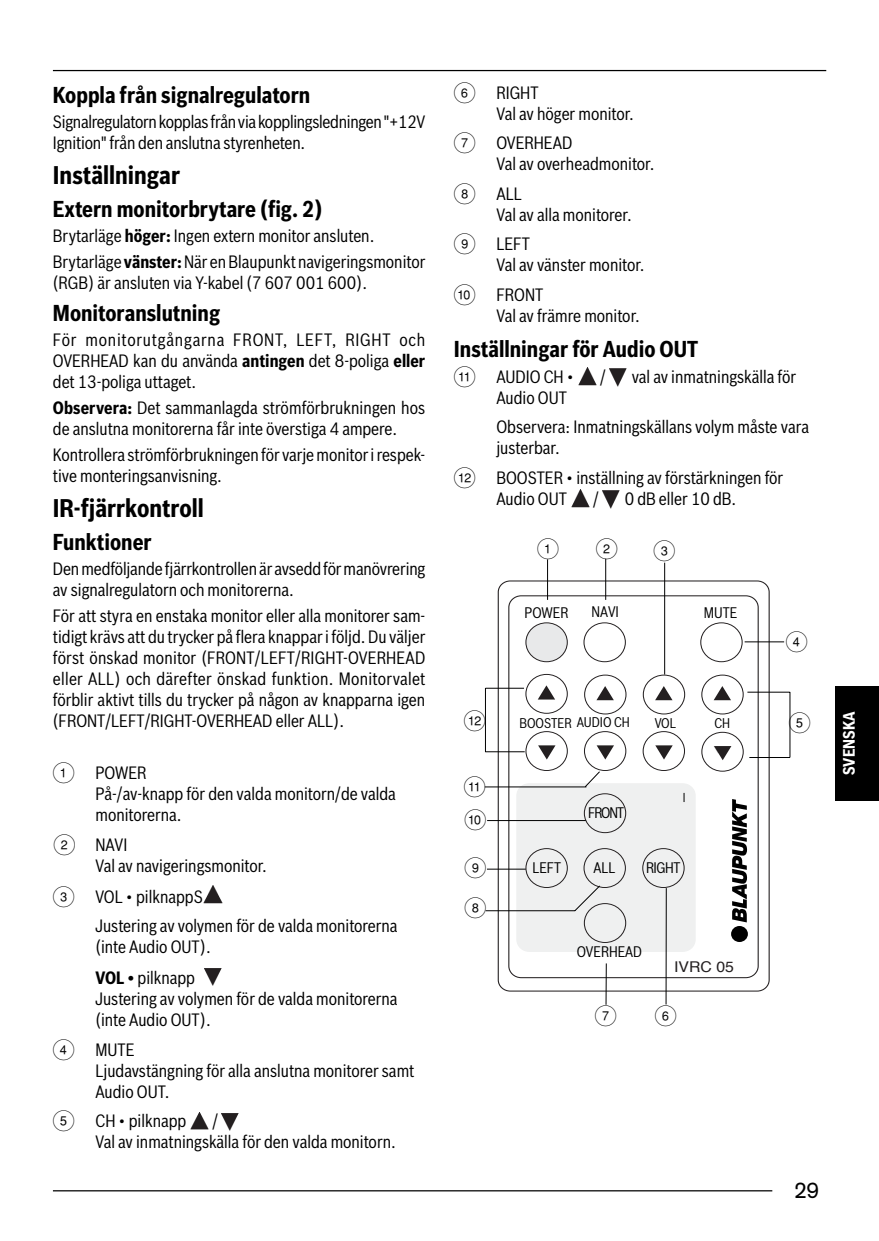
<style>
.page{position:relative;width:879px;height:1241px;background:#fff}
.page>*{position:absolute;margin:0;border:0;box-sizing:border-box;transform-origin:0 0}
.t1{font:700 25px "Bosch Sans Cond";color:#000}
.t2{font:700 22.5px "Bosch Sans Cond";color:#000}
.t3{font:22.5px "Akzidenz Grotesk";color:#000}
.t4{font:17.5px/21px "Bosch Sans Cond";color:#000}
.t5{font:17.5px "Pos Blau Ziffern";color:#000}
.t6{font:700 16.25px "Bosch Sans Cond";color:#fff}
.t7{font:15px "Bosch Sans Cond";color:#000}
.t8{font:14.75px "Helvetica";color:#231f20;scale:1.06 1}
.t9{font:13.75px "Bosch Sans Cond";color:#000}
.s1{font-weight:700}
.s2{font-family:"Pos Blau Ziffern"}
</style>
<div class="page">
<hr style="left:53px;top:70px;width:772px;height:1px;background:#000">
<hr style="left:53px;top:1190px;width:718px;height:1px;background:#000">
<div style="left:834px;top:686px;width:44px;height:115px;background:#000"></div>
<img style="left:203px;top:885px;width:20px;height:19px">
<img style="left:204px;top:968px;width:18px;height:18px">
<img style="left:190px;top:1112px;width:19px;height:18px">
<img style="left:221px;top:1113px;width:18px;height:18px">
<img style="left:578px;top:367px;width:18px;height:19px">
<img style="left:609px;top:368px;width:18px;height:19px">
<img style="left:571px;top:489px;width:18px;height:19px">
<img style="left:602px;top:490px;width:18px;height:19px">
<svg style="left:484px;top:558px;width:306px;height:447px"></svg>
<p class="t2" style="left:53px;top:85px;width:259px">Koppla från signalregulatorn</p>
<p class="t4" style="left:53px;top:113px;width:373px">Signalregulatorn kopplas från via kopplingsledningen "+12V<br>Ignition" från den anslutna styrenheten.</p>
<h1 class="t1" style="left:53px;top:164px;width:129px">Inställningar</h1>
<p class="t2" style="left:53px;top:199px;width:271px">Extern monitorbrytare (fig. 2)</p>
<p class="t4" style="left:53px;top:224px;width:374px;line-height:26px">Brytarläge <span class="s1">höger:</span> Ingen extern monitor ansluten.<br>Brytarläge <span class="s1">vänster:</span> När en Blaupunkt navigeringsmonitor</p>
<p class="t4" style="left:53px;top:273px;width:315px">(RGB) är ansluten via Y-kabel (7 607 001 600).</p>
<p class="t2" style="left:53px;top:303px;width:169px">Monitoranslutning</p>
<p class="t4" style="left:53px;top:331px;width:374px;text-align:justify">För monitorutgångarna FRONT, LEFT, RIGHT och OVERHEAD kan du använda <span class="s1">antingen</span> det 8-poliga <span class="s1">eller </span>det 13-poliga uttaget.</p>
<p class="t4" style="left:53px;top:399px;width:373px"><span class="s1">Observera:</span> Det sammanlagda strömförbrukningen hos de anslutna monitorerna får inte överstiga 4 ampere.</p>
<p class="t4" style="left:53px;top:446px;width:374px">Kontrollera strömförbrukningen för varje monitor i respek&shy;tive monteringsanvisning.</p>
<h1 class="t1" style="left:53px;top:497px;width:152px">IR-fjärrkontroll</h1>
<p class="t2" style="left:53px;top:532px;width:100px">Funktioner</p>
<p class="t4" style="left:53px;top:559px;width:374px">Den medföljande fjärrkontrollen är avsedd för manövrering av signalregulatorn och monitorerna.</p>
<p class="t4" style="left:53px;top:606px;width:374px;text-align:justify">För att styra en enstaka monitor eller alla monitorer sam&shy;tidigt krävs att du trycker på flera knappar i följd. Du väljer först önskad monitor (FRONT/LEFT/RIGHT-OVERHEAD eller ALL) och därefter önskad funktion. Monitorvalet förblir aktivt tills du trycker på någon av knapparna igen (FRONT/LEFT/RIGHT-OVERHEAD eller ALL).</p>
<p class="t4" style="left:95px;top:763px;width:302px;text-indent:-43px"><span class="s2">1</span> POWER<br>På-/av-knapp för den valda monitorn/de valda monitorerna.</p>
<p class="t4" style="left:95px;top:835px;width:173px;text-indent:-43px"><span class="s2">2</span> NAVI<br>Val av navigeringsmonitor.</p>
<p class="t4" style="left:95px;top:883px;width:303px;line-height:29.5px;text-indent:-43px"><span class="s2">3</span> VOL • pilknappS<br>Justering av volymen för de valda monitorerna</p>
<p class="t4" style="left:95px;top:932px;width:117px;line-height:31px">(inte Audio OUT).<br><span class="s1">VOL •</span> pilknapp</p>
<p class="t4" style="left:95px;top:989px;width:303px">Justering av volymen för de valda monitorerna (inte Audio OUT).</p>
<p class="t4" style="left:95px;top:1040px;width:320px;text-indent:-43px"><span class="s2">4</span> MUTE<br>Ljudavstängning för alla anslutna monitorer samt<br>Audio OUT.</p>
<p class="t4" style="left:53px;top:1111px;width:135px"><span class="s2">5</span> CH • pilknapp</p>
<p class="t4" style="left:95px;top:1111px;width:301px;text-indent:117px">/<br>Val av inmatningskälla för den valda monitorn.</p>
<p class="t4" style="left:496px;top:83px;width:139px;text-indent:-43px"><span class="s2">6</span> RIGHT<br>Val av höger monitor.</p>
<p class="t4" style="left:496px;top:134px;width:159px;text-indent:-43px"><span class="s2">7</span> OVERHEAD<br>Val av overheadmonitor.</p>
<p class="t4" style="left:496px;top:184px;width:137px;text-indent:-43px"><span class="s2">8</span> ALL<br>Val av alla monitorer.</p>
<p class="t4" style="left:496px;top:235px;width:150px;text-indent:-43px"><span class="s2">9</span> LEFT<br>Val av vänster monitor.</p>
<p class="t4" style="left:496px;top:285px;width:145px;text-indent:-43px"><span class="s2">:</span> FRONT<br>Val av främre monitor.</p>
<p class="t2" style="left:453px;top:339px;width:246px">Inställningar för Audio OUT</p>
<p class="t4" style="left:453px;top:367px;width:121px"><span class="s2">;</span> AUDIO CH •</p>
<p class="t4" style="left:600px;top:367px;width:7px">/</p>
<p class="t4" style="left:631px;top:367px;width:166px">val av inmatningskälla för</p>
<p class="t4" style="left:496px;top:384px;width:314px;line-height:29.5px">Audio OUT<br>Observera: Inmatningskällans volym måste vara</p>
<p class="t4" style="left:453px;top:434px;width:331px;line-height:29.5px;text-indent:43px">justerbar.<br><span class="s2">&lt;</span> BOOSTER • inställning av förstärkningen för</p>
<p class="t4" style="left:496px;top:489px;width:72px">Audio OUT</p>
<p class="t4" style="left:593px;top:489px;width:7px">/</p>
<p class="t4" style="left:624px;top:489px;width:113px">0 dB eller 10 dB.</p>
<p class="t5" style="left:537px;top:538px;width:23px">1</p>
<p class="t5" style="left:595px;top:538px;width:23px">2</p>
<p class="t5" style="left:653px;top:540px;width:23px">3</p>
<p class="t7" style="left:524px;top:605px;width:45px">POWER</p>
<p class="t7" style="left:591px;top:605px;width:29px">NAVI</p>
<p class="t7" style="left:703px;top:605px;width:35px">MUTE</p>
<p class="t5" style="left:463px;top:710px;width:23px">&lt;</p>
<p class="t5" style="left:463px;top:776px;width:23px">;</p>
<p class="t5" style="left:464px;top:809px;width:23px">:</p>
<p class="t5" style="left:464px;top:857px;width:23px">9</p>
<p class="t5" style="left:464px;top:896px;width:23px">8</p>
<p class="t9" style="left:519px;top:715px;width:112px">BOOSTER AUDIO CH</p>
<p class="t9" style="left:654px;top:716px;width:23px">VOL</p>
<p class="t9" style="left:714px;top:716px;width:17px">CH</p>
<p class="t7" style="left:588px;top:806px;width:37px">FRONT</p>
<p class="t7" style="left:532px;top:860px;width:30px">LEFT</p>
<p class="t7" style="left:593px;top:860px;width:23px">ALL</p>
<p class="t7" style="left:645px;top:860px;width:36px">RIGHT</p>
<p class="t7" style="left:576px;top:944px;width:67px">OVERHEAD</p>
<p class="t5" style="left:594px;top:1004px;width:23px">7</p>
<p class="t8" style="left:673px;top:960px;width:58px">IVRC 05</p>
<p class="t5" style="left:654px;top:1005px;width:23px">6</p>
<p class="t5" style="left:785px;top:630px;width:23px">4</p>
<p class="t5" style="left:788px;top:712px;width:23px">5</p>
<p class="t6" style="left:841px;top:775px;width:65px;rotate:-90deg">SVENSKA</p>
<p class="t3" style="left:793px;top:1181px;width:27px">29</p>
</div>
